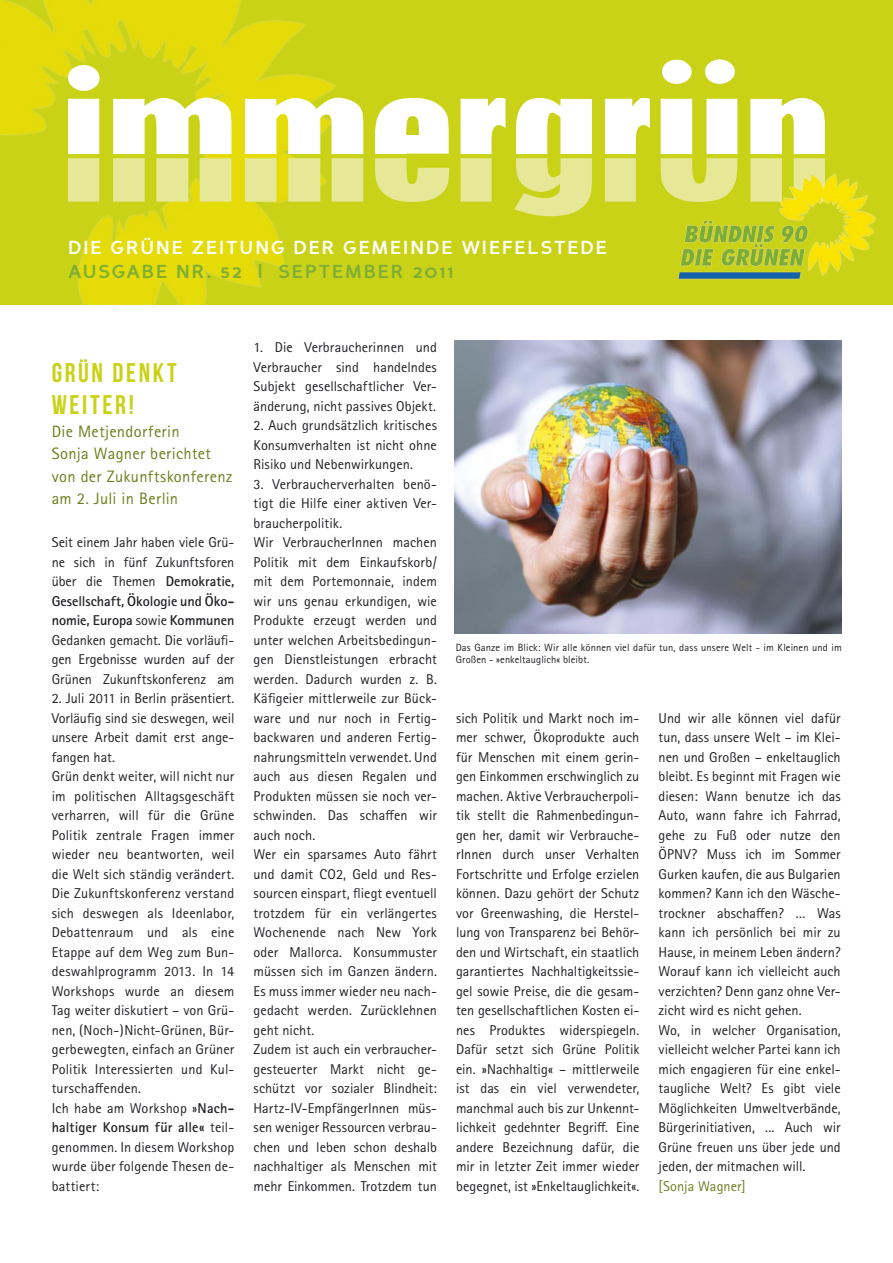
<style>
.page{position:relative;width:893px;height:1263px;background:#fff}
.page>*{position:absolute;margin:0;border:0;box-sizing:border-box;transform-origin:0 0}
.t1{font:27px/32.4px "Bebas Neue";letter-spacing:.095em;color:#cad217}
.t2{font:700 18.75px "Perspective Sans";letter-spacing:.1em;color:#fff}
.t3{font:700 18.75px "Perspective Sans";letter-spacing:.095em;color:#7dae35}
.t4{font:16.5px/22.5px "Rotis Sans Serif Std";letter-spacing:.02em;color:#6d7e1c}
.Fließtext{font:14.25px/19.5px "Rotis Sans Serif Std";color:#212125;text-align:justify}
.Fließtext-2{font:14.25px "Rotis Sans Serif Std";letter-spacing:.005em;color:#6d7e1c}
.Fließtext-3{font:10.5px/12.6px "Rotis Sans Serif Std";letter-spacing:.01em;color:#212125}
.s1{font-family:"Rotis Sans Serif Pro";font-weight:700}
</style>
<div class="page">
<div style="left:0;top:0;width:893px;height:304px;background:#cad217"></div>
<img style="left:0;top:0;width:353px;height:304px">
<svg style="left:68px;top:158px;width:593px;height:58px"></svg>
<svg style="left:68px;top:59px;width:757px;height:95px"></svg>
<img style="left:661px;top:158px;width:216px;height:122px">
<img style="left:454px;top:340px;width:388px;height:293px">
<p class="t2" style="left:68px;top:236px;width:541px">DIE GRÜNE ZEITUNG DER GEMEINDE WIEFELSTEDE</p>
<p class="t3" style="left:68px;top:260px;width:387px">AUSGABE NR. 52 | SEPTEMBER 2011</p>
<p class="t1" style="left:52px;top:356px;width:127px">GRÜN DENKT<br>WEITER!</p>
<p class="t4" style="left:52px;top:420px;width:182px">Die Metjendorferin<br>Sonja Wagner berichtet von der Zukunftskonferenz am 2. Juli in Berlin</p>
<p class="Fließtext" style="left:52px;top:533px;width:184px">Seit einem Jahr haben viele Grü&shy;ne sich in fünf Zukunftsforen über die Themen <span class="s1">Demokratie, Gesellschaft, Ökologie und Öko&shy;nomie, Europa</span> sowie <span class="s1">Kommunen </span>Gedanken gemacht. Die vorläufi&shy;gen Ergebnisse wurden auf der Grünen Zukunftskonferenz am</p>
<p class="Fließtext" style="left:52px;top:689px;width:184px">2. Juli 2011 in Berlin präsentiert.<br>Vorläufig sind sie deswegen, weil unsere Arbeit damit erst ange&shy;fangen hat.</p>
<p class="Fließtext" style="left:52px;top:767px;width:184px">Grün denkt weiter, will nicht nur im politischen Alltagsgeschäft verharren, will für die Grüne Politik zentrale Fragen immer wieder neu beantworten, weil die Welt sich ständig verändert.<br>Die Zukunftskonferenz verstand sich deswegen als Ideenlabor, Debattenraum und als eine Etappe auf dem Weg zum Bun&shy;deswahlprogramm 2013. In 14<br>Workshops wurde an diesem Tag weiter diskutiert – von Grü&shy;nen, (Noch-)Nicht-Grünen, Bür&shy;gerbewegten, einfach an Grüner Politik Interessierten und Kul&shy;turschaffenden.</p>
<p class="Fließtext" style="left:52px;top:1098px;width:184px">Ich habe am Workshop »<span class="s1">Nach&shy;haltiger Konsum für alle«</span> teil&shy;genommen. In diesem Workshop wurde über folgende Thesen de&shy;battiert:</p>
<p class="Fließtext" style="left:254px;top:338px;width:185px">1. Die Verbraucherinnen und Verbraucher sind handelndes Subjekt gesellschaftlicher Ver&shy;änderung, nicht passives Objekt.</p>
<p class="Fließtext" style="left:254px;top:416px;width:185px">2. Auch grundsätzlich kritisches Konsumverhalten ist nicht ohne Risiko und Nebenwirkungen.</p>
<p class="Fließtext" style="left:254px;top:474px;width:185px">3. Verbraucherverhalten benö&shy;tigt die Hilfe einer aktiven Ver&shy;braucherpolitik.</p>
<p class="Fließtext" style="left:254px;top:533px;width:185px">Wir VerbraucherInnen machen Politik mit dem Einkaufskorb/ mit dem Portemonnaie, indem wir uns genau erkundigen, wie Produkte erzeugt werden und unter welchen Arbeitsbedingun&shy;gen Dienstleistungen erbracht werden. Dadurch wurden z. B.<br>Käfigeier mittlerweile zur Bück&shy;ware und nur noch in Fertig&shy;backwaren und anderen Fertig&shy;nahrungsmitteln verwendet. Und auch aus diesen Regalen und Produkten müssen sie noch ver&shy;schwinden. Das schaffen wir auch noch.</p>
<p class="Fließtext" style="left:254px;top:845px;width:185px">Wer ein sparsames Auto fährt und damit CO2, Geld und Res&shy;sourcen einspart, fliegt eventuell trotzdem für ein verlängertes Wochenende nach New York oder Mallorca. Konsummuster müssen sich im Ganzen ändern.<br>Es muss immer wieder neu nach&shy;gedacht werden. Zurücklehnen geht nicht.</p>
<p class="Fließtext" style="left:254px;top:1040px;width:185px">Zudem ist auch ein verbraucher&shy;gesteuerter Markt nicht ge&shy;schützt vor sozialer Blindheit:<br>Hartz-IV-EmpfängerInnen müs&shy;sen weniger Ressourcen verbrau&shy;chen und leben schon deshalb nachhaltiger als Menschen mit mehr Einkommen. Trotzdem tun</p>
<p class="Fließtext-3" style="left:456px;top:641px;width:388px">Das Ganze im Blick: Wir alle können viel dafür tun, dass unsere Welt - im Kleinen und im<br>Großen - »enkeltauglich« bleibt.</p>
<p class="Fließtext" style="left:456px;top:708px;width:185px">sich Politik und Markt noch im&shy;mer schwer, Ökoprodukte auch für Menschen mit einem gerin&shy;gen Einkommen erschwinglich zu machen. Aktive Verbraucherpoli&shy;tik stellt die Rahmenbedingun&shy;gen her, damit wir Verbrauche&shy;rInnen durch unser Verhalten Fortschritte und Erfolge erzielen können. Dazu gehört der Schutz vor Greenwashing, die Herstel&shy;lung von Transparenz bei Behör&shy;den und Wirtschaft, ein staatlich garantiertes Nachhaltigkeitssie&shy;gel sowie Preise, die die gesam&shy;ten gesellschaftlichen Kosten ei&shy;nes Produktes widerspiegeln.<br>Dafür setzt sich Grüne Politik ein. »Nachhaltig« – mittlerweile ist das ein viel verwendeter, manchmal auch bis zur Unkennt&shy;lichkeit gedehnter Begriff. Eine andere Bezeichnung dafür, die mir in letzter Zeit immer wieder begegnet, ist »Enkeltauglichkeit«.</p>
<p class="Fließtext" style="left:659px;top:708px;width:184px">Und wir alle können viel dafür tun, dass unsere Welt – im Klei&shy;nen und Großen – enkeltauglich bleibt. Es beginnt mit Fragen wie diesen: Wann benutze ich das Auto, wann fahre ich Fahrrad, gehe zu Fuß oder nutze den ÖPNV? Muss ich im Sommer Gurken kaufen, die aus Bulgarien kommen? Kann ich den Wäsche&shy;trockner abschaffen? ... Was kann ich persönlich bei mir zu Hause, in meinem Leben ändern?<br>Worauf kann ich vielleicht auch verzichten? Denn ganz ohne Ver&shy;zicht wird es nicht gehen.</p>
<p class="Fließtext" style="left:659px;top:1020px;width:184px">Wo, in welcher Organisation, vielleicht welcher Partei kann ich mich engagieren für eine enkel&shy;taugliche Welt? Es gibt viele Möglichkeiten Umweltverbände, Bürgerinitiativen, ... Auch wir Grüne freuen uns über jede und jeden, der mitmachen will.</p>
<p class="Fließtext-2" style="left:659px;top:1177px;width:89px">[Sonja Wagner]</p>
</div>
